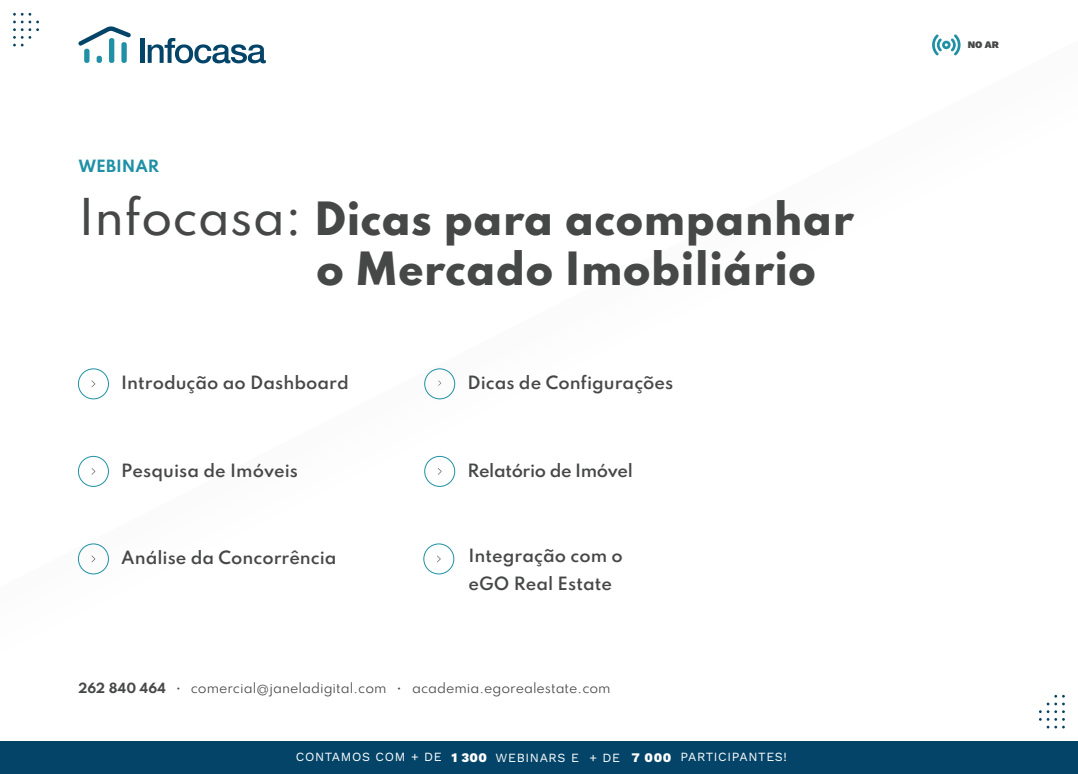
<style>
.page{position:relative;width:1078px;height:774px;background:#fff}
.page>*{position:absolute;margin:0;border:0;box-sizing:border-box;transform-origin:0 0}
.t1{font:800 40.62px/50.1px "Spartan";color:#464747}
.t2{font:600 16.25px/27.8px "Spartan";color:#464747}
.t3{font:600 16.25px "Spartan";letter-spacing:-.025em;color:#464747}
.t4{font:700 15px "Spartan";color:#1f90a5}
.t5{font:12.5px "Spartan";color:#464747}
.t6{font:12.5px "Work Sans";letter-spacing:.05em;color:#fff}
.t7{font:900 10px "Work Sans";color:#464747}
.s1{font-weight:500;font-size:45px}
.s2{font-weight:700}
.s3{font-weight:800;font-size:13.12px}
</style>
<div class="page">
<svg style="left:1039px;top:695px;width:25px;height:33px"></svg>
<svg style="left:13px;top:13px;width:26px;height:33px"></svg>
<div style="left:0;top:741px;width:1078px;height:33px;background:#034468"></div>
<svg style="left:932px;top:34px;width:28px;height:21px"></svg>
<div style="left:424px;top:368px;width:31px;height:31px;border:1px solid #1f90a5;border-radius:50%"></div>
<div style="left:78px;top:368px;width:31px;height:31px;border:1px solid #1f90a5;border-radius:50%"></div>
<div style="left:78px;top:456px;width:31px;height:31px;border:1px solid #1f90a5;border-radius:50%"></div>
<div style="left:424px;top:456px;width:31px;height:31px;border:1px solid #1f90a5;border-radius:50%"></div>
<div style="left:78px;top:543px;width:31px;height:31px;border:1px solid #1f90a5;border-radius:50%"></div>
<svg style="left:92px;top:555px;width:3px;height:7px"></svg>
<hr style="left:140px;top:38px;width:4px;height:25px;background:#034468">
<svg style="left:148px;top:38px;width:118px;height:25px"></svg>
<div style="left:121px;top:42px;width:6px;height:21px;background:#1f90a5;border-radius:2px"></div>
<div style="left:109px;top:38px;width:5px;height:25px;background:#1f90a5;border-radius:2px"></div>
<div style="left:84px;top:49px;width:5px;height:14px;background:#1f90a5;border-radius:2px"></div>
<svg style="left:97px;top:56px;width:5px;height:7px"></svg>
<svg style="left:78px;top:26px;width:53px;height:20px"></svg>
<div style="left:423px;top:543px;width:31px;height:31px;border:1px solid #1f90a5;border-radius:50%"></div>
<svg style="left:437px;top:555px;width:4px;height:7px"></svg>
<p class="t4" style="left:78px;top:155px;width:82px">WEBINAR</p>
<h1 class="t1" style="left:316px;top:192px;width:539px;text-indent:-237px"><span class="s1">Infocasa:</span> Dicas para acompanhar o Mercado Imobiliário</h1>
<p class="t2" style="left:121px;top:368px;width:229px">Introdução ao Dashboard</p>
<p class="t2" style="left:467px;top:368px;width:207px">Dicas de Configurações</p>
<p class="t2" style="left:121px;top:456px;width:178px">Pesquisa de Imóveis</p>
<p class="t3" style="left:467px;top:458px;width:167px">Relatório de Imóvel</p>
<p class="t2" style="left:121px;top:543px;width:217px">Análise da Concorrência</p>
<p class="t2" style="left:468px;top:541px;width:156px">Integração com o eGO Real Estate</p>
<p class="t5" style="left:78px;top:679px;width:534px"><span class="s2">262 840 464</span> • comercial@janeladigital.com • academia.egorealestate.com</p>
<p class="t6" style="left:296px;top:750px;width:492px">CONTAMOS COM + DE <span class="s3">1 300</span> WEBINARS E + DE <span class="s3">7 000</span> PARTICIPANTES!</p>
<p class="t7" style="left:967px;top:39px;width:33px">NO AR</p>
</div>
